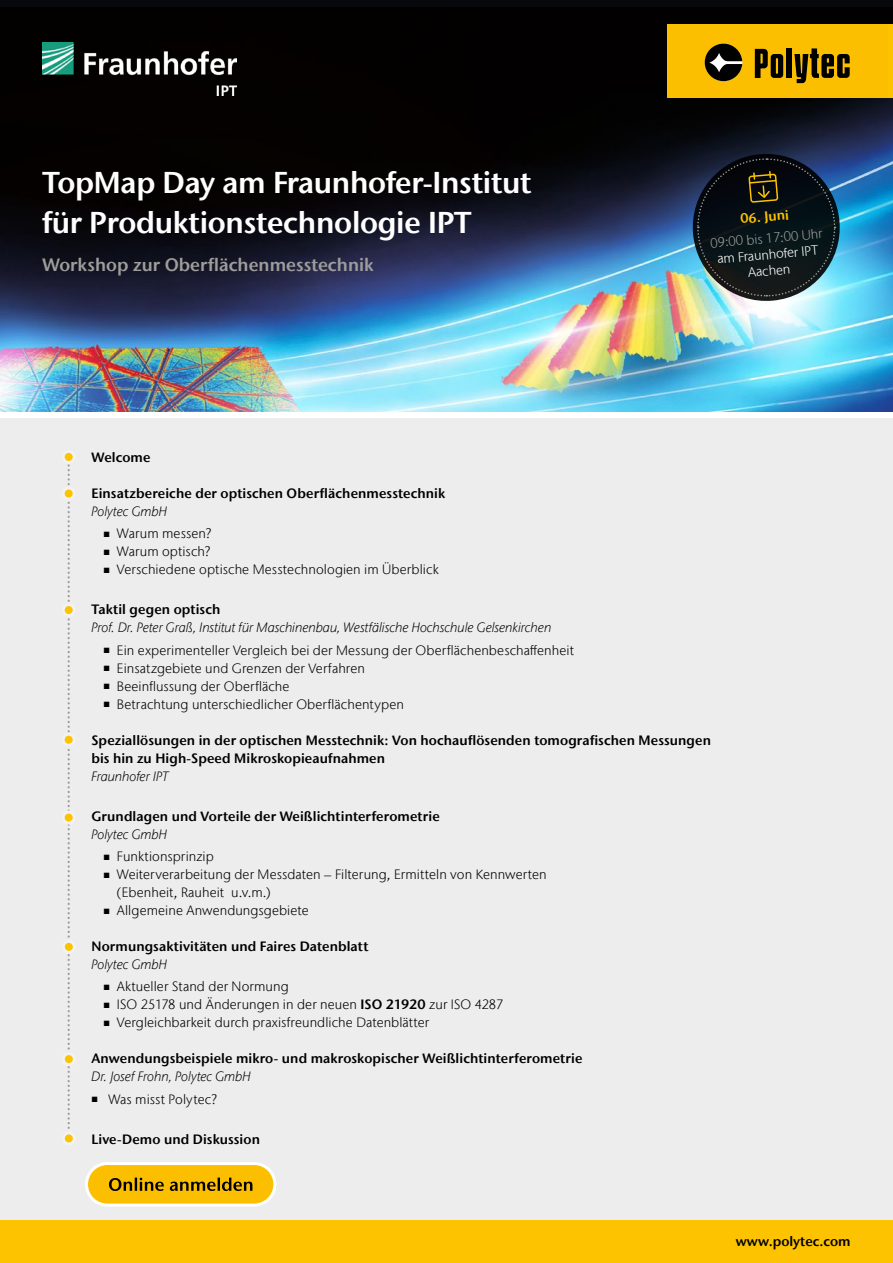
<style>
.page{position:relative;width:893px;height:1263px;background:#fff}
.page>*{position:absolute;margin:0;border:0;box-sizing:border-box;transform-origin:0 0}
.t1{font:600 30px/40.5px "Stone Sans IIITC Com";letter-spacing:-.01em;color:#fff}
.t2{font:600 18px "Stone Sans IIITC Com";color:#9d9d9c}
.t3{font:300 13.5px/18px "Stone Sans IIITC Com";letter-spacing:.005em;color:#000}
.t4{font:600 13.5px/18px "Stone Sans IIITC Com";letter-spacing:.005em;color:#000}
.t5{font:italic 300 13.5px "Stone Sans IIITC Com";color:#000}
.t6{font:300 13.5px/16.2px "Stone Sans IIITC Com";color:#fff;text-align:center}
.t7{font:300 13.5px "Stone Sans IIITC Com";color:#9d9d9c}
.t8{font:600 13.5px "Stone Sans IIITC Com";color:#fdc300}
.s1{font-family:"Segoe UI";font-weight:400;font-size:7.5px}
.s2{font-weight:600}
</style>
<div class="page">
<div style="left:0;top:419px;width:893px;height:844px;background:#ededed"></div>
<div style="left:0;top:1220px;width:893px;height:43px;background:#fdc300"></div>
<svg style="left:68px;top:464px;width:2px;height:665px"></svg>
<div style="left:63px;top:451px;width:11px;height:11px;background:#fdc300;border-radius:50%"></div>
<div style="left:62px;top:450px;width:14px;height:14px;border:3px solid #f2f2f2;border-radius:50%"></div>
<div style="left:63px;top:488px;width:11px;height:11px;background:#fdc300;border-radius:50%"></div>
<div style="left:62px;top:486px;width:14px;height:15px;border:3px solid #f2f2f2;border-radius:50%"></div>
<div style="left:63px;top:604px;width:11px;height:12px;background:#fdc300;border-radius:50%"></div>
<div style="left:62px;top:603px;width:14px;height:14px;border:3px solid #f2f2f2;border-radius:50%"></div>
<div style="left:63px;top:734px;width:11px;height:11px;background:#fdc300;border-radius:50%"></div>
<div style="left:62px;top:733px;width:14px;height:14px;border:3px solid #f2f2f2;border-radius:50%"></div>
<div style="left:63px;top:812px;width:11px;height:11px;background:#fdc300;border-radius:50%"></div>
<div style="left:62px;top:810px;width:14px;height:15px;border:3px solid #f2f2f2;border-radius:50%"></div>
<div style="left:63px;top:941px;width:11px;height:11px;background:#fdc300;border-radius:50%"></div>
<div style="left:62px;top:940px;width:14px;height:14px;border:3px solid #f2f2f2;border-radius:50%"></div>
<div style="left:63px;top:1053px;width:11px;height:12px;background:#fdc300;border-radius:50%"></div>
<div style="left:62px;top:1052px;width:14px;height:14px;border:3px solid #f2f2f2;border-radius:50%"></div>
<div style="left:63px;top:1133px;width:11px;height:11px;background:#fdc300;border-radius:50%"></div>
<div style="left:62px;top:1131px;width:14px;height:14px;border:3px solid #f2f2f2;border-radius:50%"></div>
<div style="left:87px;top:1163px;width:188px;height:42px;background:#fcbf00;border-radius:21px"></div>
<svg style="left:109px;top:1177px;width:143px;height:14px"></svg>
<div style="left:85px;top:1162px;width:191px;height:44px;border:3px solid #fff;border-radius:21px"></div>
<img style="left:0;top:8px;width:893px;height:404px">
<div style="left:667px;top:24px;width:226px;height:74px;background:#fdc300"></div>
<div style="left:667px;top:25px;width:220px;height:73px;background:#fcbf00"></div>
<div style="left:786px;top:48px;width:6px;height:30px;background:#000"></div>
<svg style="left:755px;top:49px;width:28px;height:29px"></svg>
<svg style="left:705px;top:44px;width:37px;height:37px"></svg>
<svg style="left:794px;top:48px;width:56px;height:35px"></svg>
<img style="left:42px;top:43px;width:195px;height:53px">
<svg style="left:689px;top:151px;width:154px;height:153px;background:#25373f"></svg>
<h1 class="t1" style="left:43px;top:162px;width:491px">TopMap Day am Fraunhofer-Institut für Produktionstechnologie IPT</h1>
<h2 class="t2" style="left:43px;top:253px;width:333px">Workshop zur Oberflächenmesstechnik</h2>
<p class="t8" style="left:739px;top:210px;width:50px;rotate:-5deg">06. Juni</p>
<p class="t7" style="left:710px;top:235px;width:114px;rotate:-5deg">09:00 bis 17:00 Uhr</p>
<p class="t6" style="left:717px;top:250px;width:103px;rotate:-5deg">am Fraunhofer IPT<br>Aachen</p>
<p class="t4" style="left:91px;top:448px;width:61px">Welcome</p>
<p class="t4" style="left:91px;top:484px;width:355px">Einsatzbereiche der optischen Oberflächenmesstechnik</p>
<p class="t5" style="left:91px;top:503px;width:77px">Polytec GmbH</p>
<p class="t3" style="left:104px;top:524px;width:109px"><span class="s1">■</span> Warum messen?</p>
<p class="t3" style="left:104px;top:542px;width:108px"><span class="s1">■</span> Warum optisch?</p>
<p class="t3" style="left:104px;top:560px;width:337px"><span class="s1">■</span> Verschiedene optische Messtechnologien im Überblick</p>
<p class="t4" style="left:91px;top:600px;width:130px">Taktil gegen optisch</p>
<p class="t5" style="left:91px;top:619px;width:461px">Prof. Dr. Peter Graß, Institut für Maschinenbau, Westfälische Hochschule Gelsenkirchen</p>
<p class="t3" style="left:104px;top:641px;width:472px"><span class="s1">■</span> Ein experimenteller Vergleich bei der Messung der Oberflächenbeschaffenheit</p>
<p class="t3" style="left:104px;top:659px;width:263px"><span class="s1">■</span> Einsatzgebiete und Grenzen der Verfahren</p>
<p class="t3" style="left:104px;top:677px;width:188px"><span class="s1">■</span> Beeinflussung der Oberfläche</p>
<p class="t3" style="left:104px;top:695px;width:302px"><span class="s1">■</span> Betrachtung unterschiedlicher Oberflächentypen</p>
<p class="t4" style="left:91px;top:731px;width:621px">Speziallösungen in der optischen Messtechnik: Von hochauflösenden tomografischen Messungen bis hin zu High-Speed Mikroskopieaufnahmen</p>
<p class="t5" style="left:91px;top:767px;width:79px">Fraunhofer IPT</p>
<p class="t4" style="left:91px;top:807px;width:350px">Grundlagen und Vorteile der Weißlichtinterferometrie</p>
<p class="t5" style="left:91px;top:826px;width:77px">Polytec GmbH</p>
<p class="t3" style="left:104px;top:847px;width:112px"><span class="s1">■</span> Funktionsprinzip</p>
<p class="t3" style="left:117px;top:865px;width:431px;text-indent:-13px"><span class="s1">■</span> Weiterverarbeitung der Messdaten – Filterung, Ermitteln von Kennwerten (Ebenheit, Rauheit u.v.m.)</p>
<p class="t3" style="left:104px;top:901px;width:207px"><span class="s1">■</span> Allgemeine Anwendungsgebiete</p>
<p class="t4" style="left:91px;top:937px;width:279px">Normungsaktivitäten und Faires Datenblatt</p>
<p class="t5" style="left:91px;top:956px;width:77px">Polytec GmbH</p>
<p class="t3" style="left:104px;top:977px;width:187px"><span class="s1">■</span> Aktueller Stand der Normung</p>
<p class="t3" style="left:104px;top:995px;width:401px"><span class="s1">■</span> ISO 25178 und Änderungen in der neuen <span class="s2">ISO 21920</span> zur ISO 4287</p>
<p class="t3" style="left:104px;top:1013px;width:327px"><span class="s1">■</span> Vergleichbarkeit durch praxisfreundliche Datenblätter</p>
<p class="t4" style="left:91px;top:1049px;width:493px">Anwendungsbeispiele mikro- und makroskopischer Weißlichtinterferometrie</p>
<p class="t5" style="left:91px;top:1068px;width:161px">Dr. Josef Frohn, Polytec GmbH</p>
<p class="t3" style="left:91px;top:1090px;width:127px"><span class="s1">■</span> Was misst Polytec?</p>
<p class="t4" style="left:91px;top:1130px;width:170px">Live-Demo und Diskussion</p>
<p class="t4" style="left:736px;top:1232px;width:116px">www.polytec.com</p>
</div>
